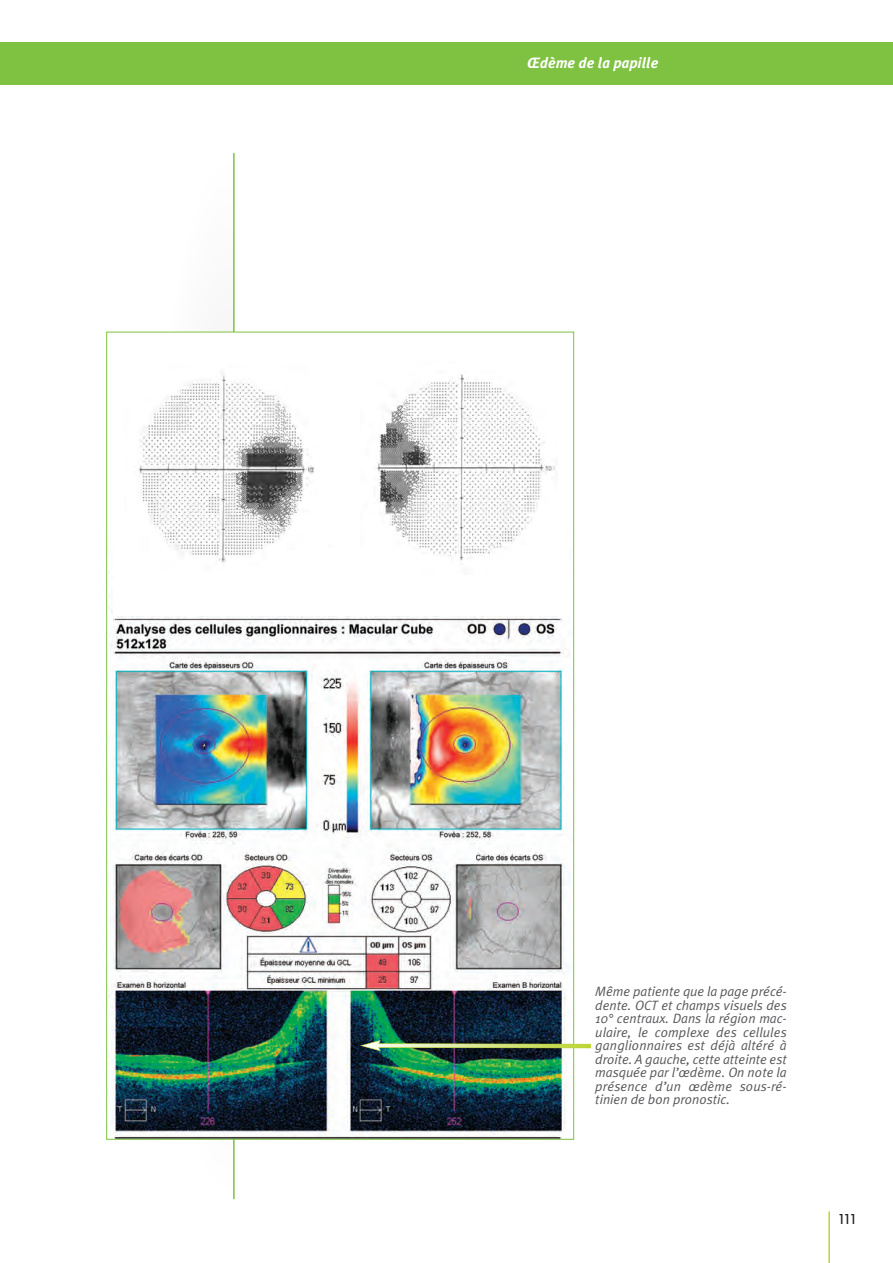
<style>
.page{position:relative;width:893px;height:1263px;background:#fff}
.page>*{position:absolute;margin:0;border:0;box-sizing:border-box;transform-origin:0 0}
.t1{font:italic 700 15px "Meta Plus";color:#fff}
.t2{font:500 15px "Avant Garde Gothic Itc T";color:#231f20}
.t3{font:italic 13.5px/13.5px "Meta Plus Normal";color:#57585a;text-align:justify}
</style>
<div class="page">
<hr style="left:828px;top:1211px;width:2px;height:52px;background:#bcd531">
<hr style="left:233px;top:153px;width:2px;height:1046px;background:#7fc241">
<div style="left:107px;top:332px;width:466px;height:807px;background:#fff"></div>
<img style="left:109px;top:610px;width:457px;height:528px">
<div style="left:0;top:43px;width:893px;height:42px;background:#7fc241"></div>
<div style="left:114px;top:548px;width:455px;height:67px;background:#fff"></div>
<img style="left:139px;top:372px;width:176px;height:191px">
<img style="left:376px;top:374px;width:179px;height:187px">
<svg style="left:360px;top:1040px;width:231px;height:11px;background:#71865e"></svg>
<p class="t1" style="left:527px;top:57px;width:133px">Œdème de la papille</p>
<p class="t3" style="left:595px;top:986px;width:193px">Même patiente que la page précé&shy;dente. OCT et champs visuels des 10° centraux. Dans la région mac&shy;ulaire, le complexe des cellules ganglionnaires est déjà altéré à droite. A gauche, cette atteinte est masquée par l’œdème. On note la présence d’un œdème sous-ré&shy;tinien de bon pronostic.</p>
<p class="t2" style="left:838px;top:1213px;width:21px">111</p>
</div>
